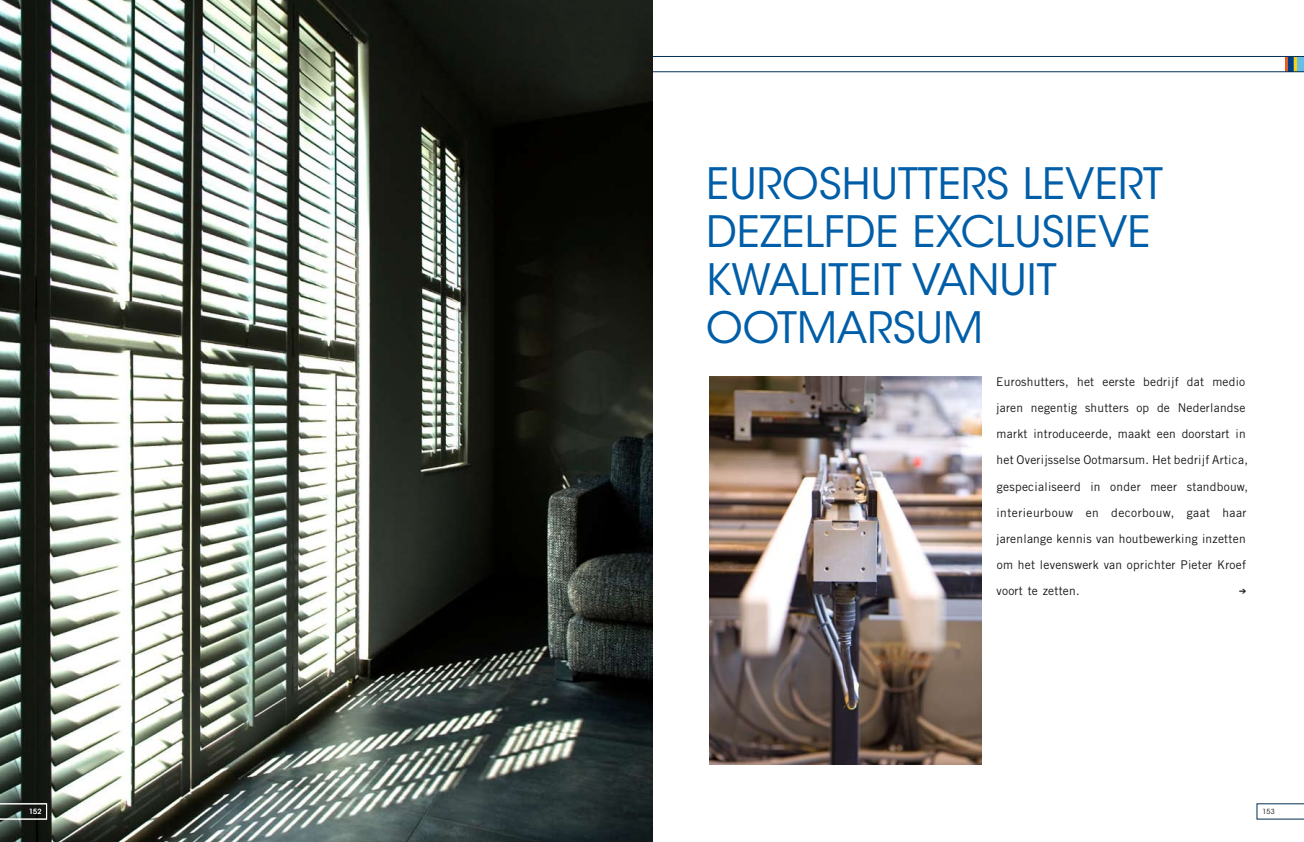
<style>
.page{position:relative;width:1304px;height:842px;background:#fff}
.page>*{position:absolute;margin:0;border:0;box-sizing:border-box;transform-origin:0 0}
.t1{font:43px/48px "ITC Avant Garde Std";color:#005ea8}
.t2{font:12px/26px "Trade Gothic LT Std";letter-spacing:.02em;color:#1a171b}
.t3{font:7px "ITC Avant Garde Std";color:#1a171b}
.t4{font:7px "ITC Avant Garde Std";color:#fff}
</style>
<div class="page">
<svg style="left:1257px;top:803px;width:47px;height:16px"></svg>
<svg style="left:652px;top:56px;width:652px;height:16px"></svg>
<img style="left:0;top:0;width:652px;height:842px">
<svg style="left:0;top:803px;width:47px;height:16px"></svg>
<img style="left:709px;top:376px;width:272px;height:388px">
<p class="t4" style="left:29px;top:808px;width:14px">152</p>
<h1 class="t1" style="left:706px;top:160px;width:26px">EUROSHUTTERS</h1>
<h1 class="t1" style="left:706px;top:160px;width:446px;text-indent:317px">LEVERT<br>DEZELFDE EXCLUSIEVE<br>KWALITEIT VANUIT<br>OOTMARSUM</h1>
<p class="t2" style="left:996px;top:369px;width:253px">Euroshutters, het eerste bedrijf dat medio jaren negentig shutters op de Nederlandse markt introduceerde, maakt een doorstart in het Overijsselse Ootmarsum. Het bedrijf Artica, gespecialiseerd in onder meer standbouw, interieurbouw en decorbouw, gaat haar jarenlange kennis van houtbewerking inzetten om het levenswerk van oprichter Pieter Kroef voort te zetten.</p>
<p class="t3" style="left:1262px;top:808px;width:14px">153</p>
</div>
